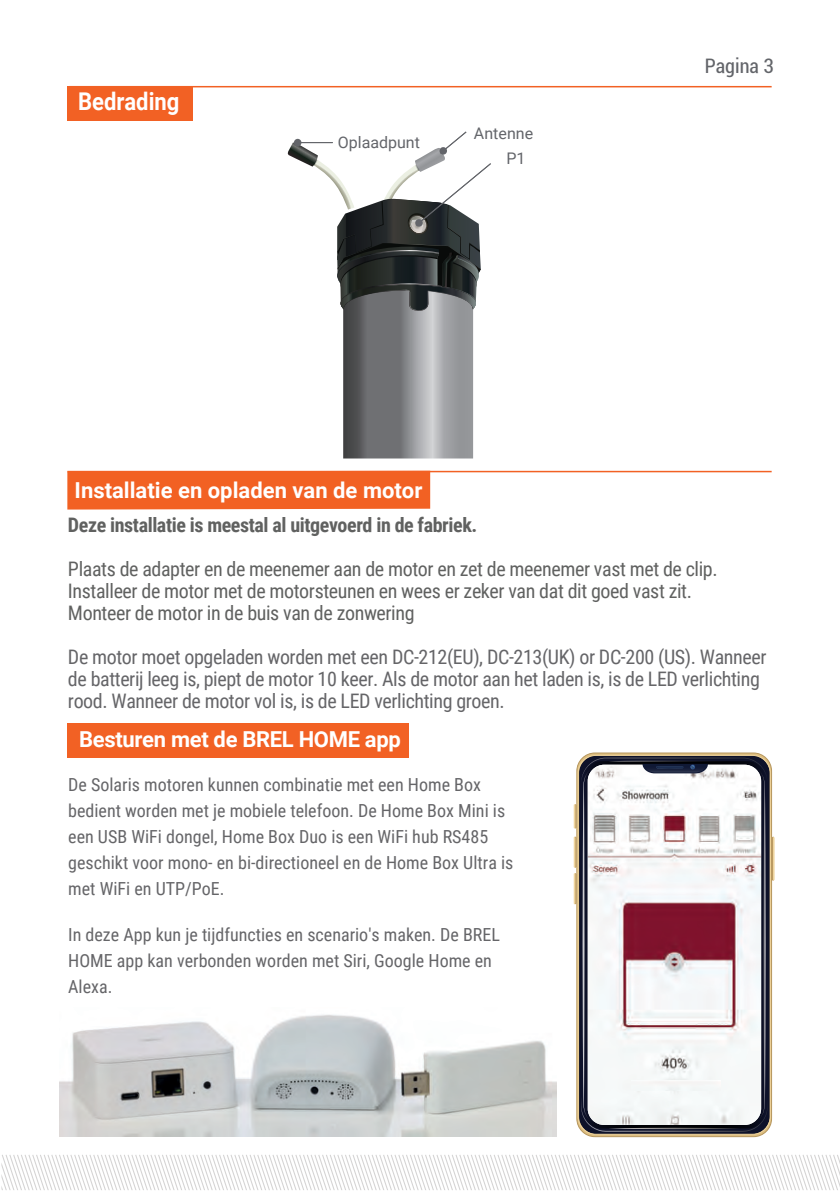
<style>
.page{position:relative;width:840px;height:1191px;background:#fff}
.page>*{position:absolute;margin:0;border:0;box-sizing:border-box;transform-origin:0 0}
.t1{font:700 24.4px "Roboto";color:#fff;scale:.9 1}
.t2{font:700 22px "Roboto";color:#fff}
.t3{font:20px/22px "Roboto Condensed";letter-spacing:-.02em;color:#656568}
.t4{font:20px/22px "Roboto Condensed";letter-spacing:-.02em;color:#606160}
.t5{font:700 20px "Roboto Condensed";letter-spacing:-.02em;color:#606160}
.t6{font:condensed 20px "Roboto";color:#63656a}
.t7{font:18px/26px "Roboto Condensed";color:#656568}
.t8{font:16px "Roboto";color:#63656a}
</style>
<div class="page">
<div style="left:67px;top:86px;width:126px;height:34px;background:#f26124"></div>
<hr style="left:69px;top:86px;width:702px;height:1px;background:#f26124">
<div style="left:68px;top:723px;width:340px;height:34px;background:#f26124"></div>
<div style="left:67px;top:472px;width:363px;height:37px;background:#f26123"></div>
<svg style="left:1px;top:1155px;width:838px;height:35px"></svg>
<hr style="left:67px;top:471px;width:704px;height:1px;background:#f26124">
<hr style="left:573px;top:836px;width:3px;height:31px;background:#efd49d">
<hr style="left:771px;top:836px;width:3px;height:44px;background:#efd49d">
<hr style="left:573px;top:873px;width:3px;height:31px;background:#efd49d">
<hr style="left:573px;top:804px;width:3px;height:24px;background:#efd49d">
<svg style="left:574px;top:757px;width:199px;height:375px"></svg>
<img style="left:631px;top:1080px;width:89px;height:10px">
<img style="left:60px;top:1014px;width:496px;height:122px">
<svg style="left:287px;top:131px;width:204px;height:327px"></svg>
<hr style="left:297px;top:142px;width:35px;height:1px;background:#63656a">
<div style="left:294px;top:139px;width:7px;height:7px;background:#63656a;border-radius:50%"></div>
<h1 class="t1" style="left:78px;top:84px;width:114px">Bedrading</h1>
<p class="t8" style="left:337px;top:131px;width:84px">Oplaadpunt</p>
<p class="t8" style="left:473px;top:122px;width:61px">Antenne</p>
<p class="t8" style="left:506px;top:148px;width:21px">P1</p>
<p class="t6" style="left:704px;top:52px;width:70px">Pagina 3</p>
<p class="t2" style="left:75px;top:474px;width:349px">Installatie en opladen van de motor</p>
<p class="t5" style="left:68px;top:511px;width:410px">Deze installatie is meestal al uitgevoerd in de fabriek.</p>
<p class="t4" style="left:68px;top:557px;width:650px">Plaats de adapter en de meenemer aan de motor en zet de meenemer vast met de clip.<br>Installeer de motor met de motorsteunen en wees er zeker van dat dit goed vast zit.<br>Monteer de motor in de buis van de zonwering</p>
<p class="t3" style="left:68px;top:645px;width:699px">De motor moet opgeladen worden met een DC-212(EU), DC-213(UK) or DC-200 (US). Wanneer de batterij leeg is, piept de motor 10 keer. Als de motor aan het laden is, is de LED verlichting rood. Wanneer de motor vol is, is de LED verlichting groen.</p>
<p class="t2" style="left:79px;top:724px;width:323px">Besturen met de BREL HOME app</p>
<p class="t7" style="left:68px;top:770px;width:446px">De Solaris motoren kunnen combinatie met een Home Box bedient worden met je mobiele telefoon. De Home Box Mini is een USB WiFi dongel, Home Box Duo is een WiFi hub RS485 geschikt voor mono- en bi-directioneel en de Home Box Ultra is met WiFi en UTP/PoE.</p>
<p class="t7" style="left:68px;top:920px;width:433px">In deze App kun je tijdfuncties en scenario's maken. De BREL<br>HOME app kan verbonden worden met Siri, Google Home en<br>Alexa.</p>
</div>
